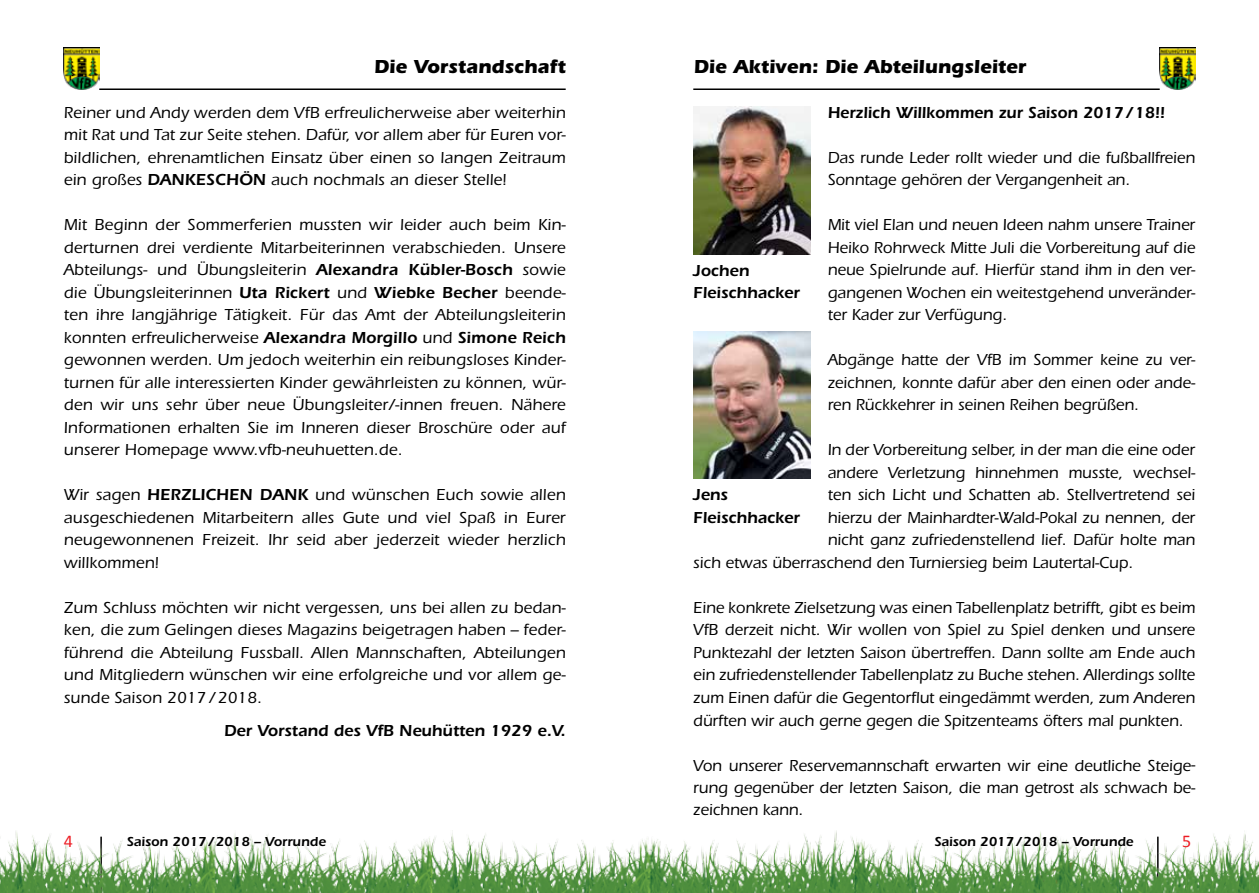
<style>
.page{position:relative;width:1259px;height:893px;background:#fff}
.page>*{position:absolute;margin:0;border:0;box-sizing:border-box;transform-origin:0 0}
.t1{font:700 19.5px "ITC Eras Std";color:#000}
.t2{font:18px "Calibri";color:#ed1d24}
.t3{font:500 16.5px/22.5px "ITC Eras Std";color:#000;text-align:justify}
.t4{font:600 16.5px/22.5px "ITC Eras Std";color:#000}
.t5{font:600 13.5px "ITC Eras Std";color:#000}
.s1{font-weight:600}
</style>
<div class="page">
<img style="left:0;top:831px;width:1259px;height:62px">
<hr style="left:99px;top:88px;width:467px;height:2px;background:#000">
<hr style="left:693px;top:88px;width:466px;height:2px;background:#000">
<svg style="left:566px;top:831px;width:63px;height:62px"></svg>
<svg style="left:629px;top:831px;width:64px;height:62px"></svg>
<img style="left:64px;top:47px;width:35px;height:43px">
<img style="left:1160px;top:47px;width:35px;height:43px">
<img style="left:693px;top:107px;width:117px;height:147px">
<img style="left:693px;top:332px;width:117px;height:147px">
<p class="t1" style="left:374px;top:55px;width:193px">Die Vorstandschaft</p>
<p class="t3" style="left:64px;top:101px;width:503px">Reiner und Andy werden dem VfB erfreulicherweise aber weiterhin mit Rat und Tat zur Seite stehen. Dafür, vor allem aber für Euren vor&shy;bildlichen, ehrenamtlichen Einsatz über einen so langen Zeitraum ein großes <span class="s1">DANKESCHÖN</span> auch nochmals an dieser Stelle!</p>
<p class="t3" style="left:64px;top:214px;width:503px">Mit Beginn der Sommerferien mussten wir leider auch beim Kin&shy;derturnen drei verdiente Mitarbeiterinnen verabschieden. Unsere Abteilungs- und Übungsleiterin <span class="s1">Alexandra Kübler-Bosch</span> sowie die Übungsleiterinnen <span class="s1">Uta Rickert</span> und <span class="s1">Wiebke Becher</span> beende&shy;ten ihre langjährige Tätigkeit. Für das Amt der Abteilungsleiterin konnten erfreulicherweise <span class="s1">Alexandra Morgillo</span> und <span class="s1">Simone Reich </span>gewonnen werden. Um jedoch weiterhin ein reibungsloses Kinder&shy;turnen für alle interessierten Kinder gewährleisten zu können, wür&shy;den wir uns sehr über neue Übungsleiter/-innen freuen. Nähere Informationen erhalten Sie im Inneren dieser Broschüre oder auf unserer Homepage www.vfb-neuhuetten.de.</p>
<p class="t3" style="left:64px;top:484px;width:503px">Wir sagen <span class="s1">HERZLICHEN DANK</span> und wünschen Euch sowie allen ausgeschiedenen Mitarbeitern alles Gute und viel Spaß in Eurer neugewonnenen Freizeit. Ihr seid aber jederzeit wieder herzlich willkommen!</p>
<p class="t3" style="left:64px;top:596px;width:503px">Zum Schluss möchten wir nicht vergessen, uns bei allen zu bedan&shy;ken, die zum Gelingen dieses Magazins beigetragen haben – feder&shy;führend die Abteilung Fussball. Allen Mannschaften, Abteilungen und Mitgliedern wünschen wir eine erfolgreiche und vor allem ge&shy;sunde Saison 2017/2018.</p>
<p class="t4" style="left:224px;top:720px;width:343px">Der Vorstand des VfB Neuhütten 1929 e.V.</p>
<p class="t1" style="left:694px;top:55px;width:334px">Die Aktiven: Die Abteilungsleiter</p>
<p class="t4" style="left:827px;top:101px;width:339px">Herzlich Willkommen zur Saison 2017/18!!</p>
<p class="t3" style="left:827px;top:146px;width:369px">Das runde Leder rollt wieder und die fußballfreien<br>Sonntage gehören der Vergangenheit an.</p>
<p class="t3" style="left:827px;top:214px;width:369px">Mit viel Elan und neuen Ideen nahm unsere Trainer Heiko Rohrweck Mitte Juli die Vorbereitung auf die neue Spielrunde auf. Hierfür stand ihm in den ver&shy;gangenen Wochen ein weitestgehend unveränder&shy;ter Kader zur Verfügung.</p>
<p class="t3" style="left:827px;top:349px;width:369px">Abgänge hatte der VfB im Sommer keine zu ver&shy;zeichnen, konnte dafür aber den einen oder ande&shy;ren Rückkehrer in seinen Reihen begrüßen.</p>
<p class="t3" style="left:827px;top:439px;width:369px">In der Vorbereitung selber, in der man die eine oder</p>
<p class="t3" style="left:827px;top:461px;width:369px">andere Verletzung hinnehmen musste, wechsel-</p>
<p class="t3" style="left:827px;top:484px;width:369px">ten sich Licht und Schatten ab. Stellvertretend sei</p>
<p class="t3" style="left:827px;top:506px;width:369px">hierzu der Mainhardter-Wald-Pokal zu nennen, der</p>
<p class="t3" style="left:827px;top:529px;width:369px">nicht ganz zufriedenstellend lief. Dafür holte man</p>
<p class="t3" style="left:693px;top:551px;width:441px">sich etwas überraschend den Turniersieg beim Lautertal-Cup.</p>
<p class="t3" style="left:693px;top:596px;width:503px">Eine konkrete Zielsetzung was einen Tabellenplatz betrifft, gibt es beim VfB derzeit nicht. Wir wollen von Spiel zu Spiel denken und unsere Punktezahl der letzten Saison übertreffen. Dann sollte am Ende auch ein zufriedenstellender Tabellenplatz zu Buche stehen. Allerdings sollte zum Einen dafür die Gegentorflut eingedämmt werden, zum Anderen dürften wir auch gerne gegen die Spitzenteams öfters mal punkten.</p>
<p class="t3" style="left:693px;top:754px;width:503px">Von unserer Reservemannschaft erwarten wir eine deutliche Steige&shy;rung gegenüber der letzten Saison, die man getrost als schwach be&shy;zeichnen kann.</p>
<p class="t4" style="left:693px;top:259px;width:108px">Jochen<br>Fleischhacker</p>
<p class="t4" style="left:693px;top:484px;width:108px">Jens<br>Fleischhacker</p>
<p class="t2" style="left:64px;top:829px;width:11px">4</p>
<p class="t5" style="left:127px;top:833px;width:201px">Saison 2017/2018 – Vorrunde</p>
<p class="t5" style="left:934px;top:833px;width:201px">Saison 2017/2018 – Vorrunde</p>
<p class="t2" style="left:1182px;top:829px;width:11px">5</p>
</div>
